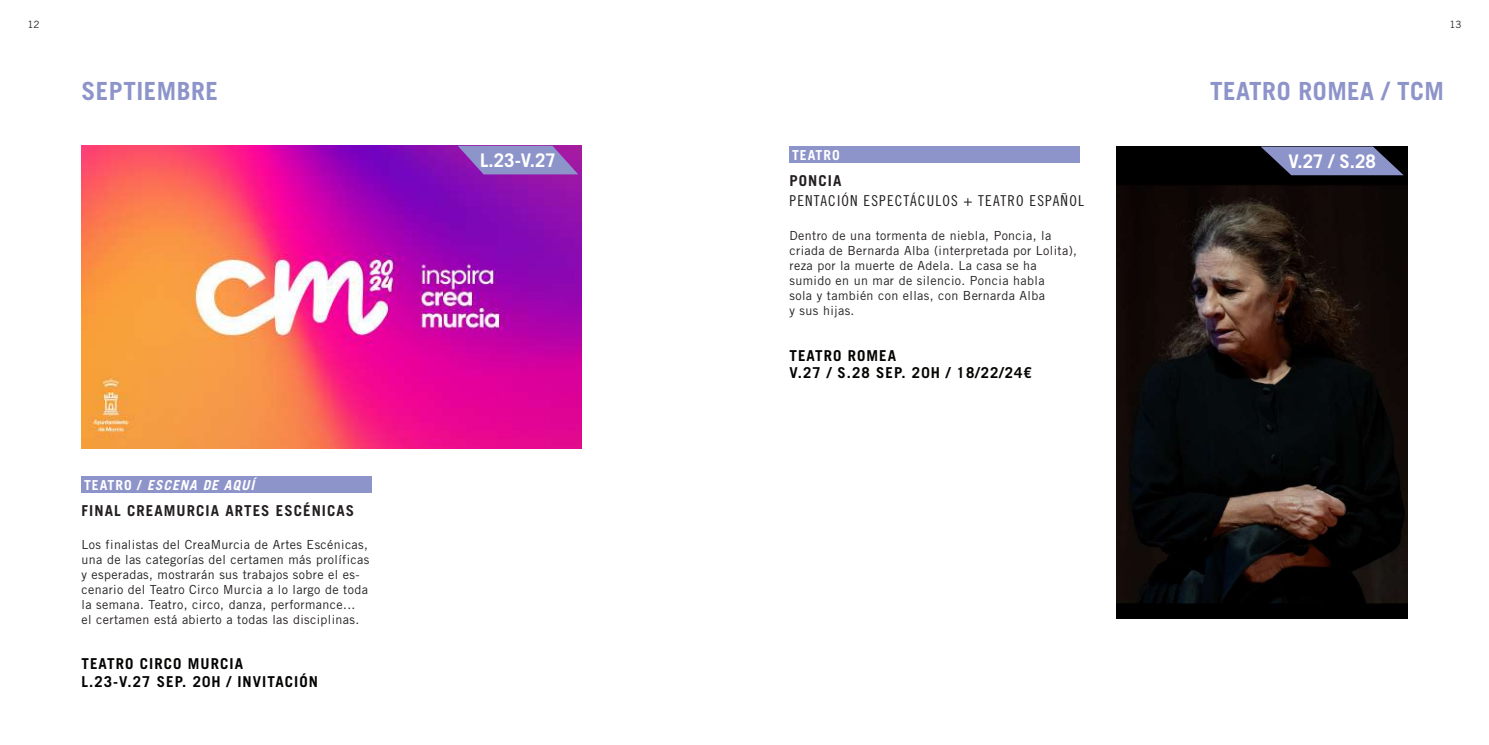
<style>
.page{position:relative;width:1489px;height:745px;background:#fff}
.page>*{position:absolute;margin:0;border:0;box-sizing:border-box;transform-origin:0 0}
.t1{font:700 25px "Trade Gothic LT Std";letter-spacing:.02em;color:#8d94c9}
.t2{font:700 18.75px "Trade Gothic LT Std";color:#fff}
.t3{font:700 15px/17.5px "Trade Gothic LT Std";letter-spacing:.07em;color:#040503}
.t4{font:700 15px "Trade Gothic LT Std";letter-spacing:.07em;color:#231f20}
.t5{font:15px "Trade Gothic LT Std Cn 18";letter-spacing:.08em;color:#231f20}
.t6{font:italic 700 13.75px "Trade Gothic LT Std";letter-spacing:.07em;color:#fff}
.t7{font:700 13.75px "Trade Gothic LT Std";letter-spacing:.07em;color:#fff}
.t8{font:12.5px/15px "Trade Gothic LT Std";letter-spacing:.03em;color:#231f20}
.t9{font:10px "Trade Gothic LT Std";color:#231f20}
.s1{font-style:normal}
</style>
<div class="page">
<img style="left:81px;top:146px;width:500px;height:302px">
<div style="left:81px;top:476px;width:291px;height:17px;background:#8d94c9"></div>
<svg style="left:458px;top:146px;width:120px;height:28px"></svg>
<img style="left:1116px;top:146px;width:291px;height:472px">
<div style="left:789px;top:146px;width:291px;height:17px;background:#8d94c9"></div>
<svg style="left:1260px;top:146px;width:143px;height:29px"></svg>
<p class="t9" style="left:27px;top:18px;width:14px">12</p>
<p class="t9" style="left:1449px;top:18px;width:14px">13</p>
<h1 class="t1" style="left:81px;top:75px;width:138px">SEPTIEMBRE</h1>
<h1 class="t1" style="left:1210px;top:75px;width:235px">TEATRO ROMEA / TCM</h1>
<h2 class="t2" style="left:480px;top:148px;width:77px">L.23-V.27</h2>
<p class="t6" style="left:84px;top:476px;width:172px"><span class="s1">TEATRO /</span> ESCENA DE AQUÍ</p>
<p class="t4" style="left:81px;top:501px;width:274px">FINAL CREAMURCIA ARTES ESCÉNICAS</p>
<p class="t8" style="left:81px;top:536px;width:289px">Los finalistas del CreaMurcia de Artes Escénicas, una de las categorías del certamen más prolíficas y esperadas, mostrarán sus trabajos sobre el es&shy;cenario del Teatro Circo Murcia a lo largo de toda la semana. Teatro, circo, danza, performance...<br>el certamen está abierto a todas las disciplinas.</p>
<p class="t3" style="left:81px;top:654px;width:238px">TEATRO CIRCO MURCIA<br>L.23-V.27 SEP. 20H / INVITACIÓN</p>
<p class="t7" style="left:792px;top:146px;width:49px">TEATRO</p>
<h2 class="t2" style="left:1288px;top:149px;width:89px">V.27 / S.28</h2>
<p class="t4" style="left:789px;top:171px;width:53px">PONCIA</p>
<p class="t5" style="left:789px;top:192px;width:296px">PENTACIÓN ESPECTÁCULOS + TEATRO ESPAÑOL</p>
<p class="t8" style="left:789px;top:228px;width:289px">Dentro de una tormenta de niebla, Poncia, la criada de Bernarda Alba (interpretada por Lolita), reza por la muerte de Adela. La casa se ha sumido en un mar de silencio. Poncia habla<br>sola y también con ellas, con Bernarda Alba<br>y sus hijas.</p>
<p class="t3" style="left:789px;top:346px;width:244px">TEATRO ROMEA<br>V.27 / S.28 SEP. 20H / 18/22/24€</p>
</div>
